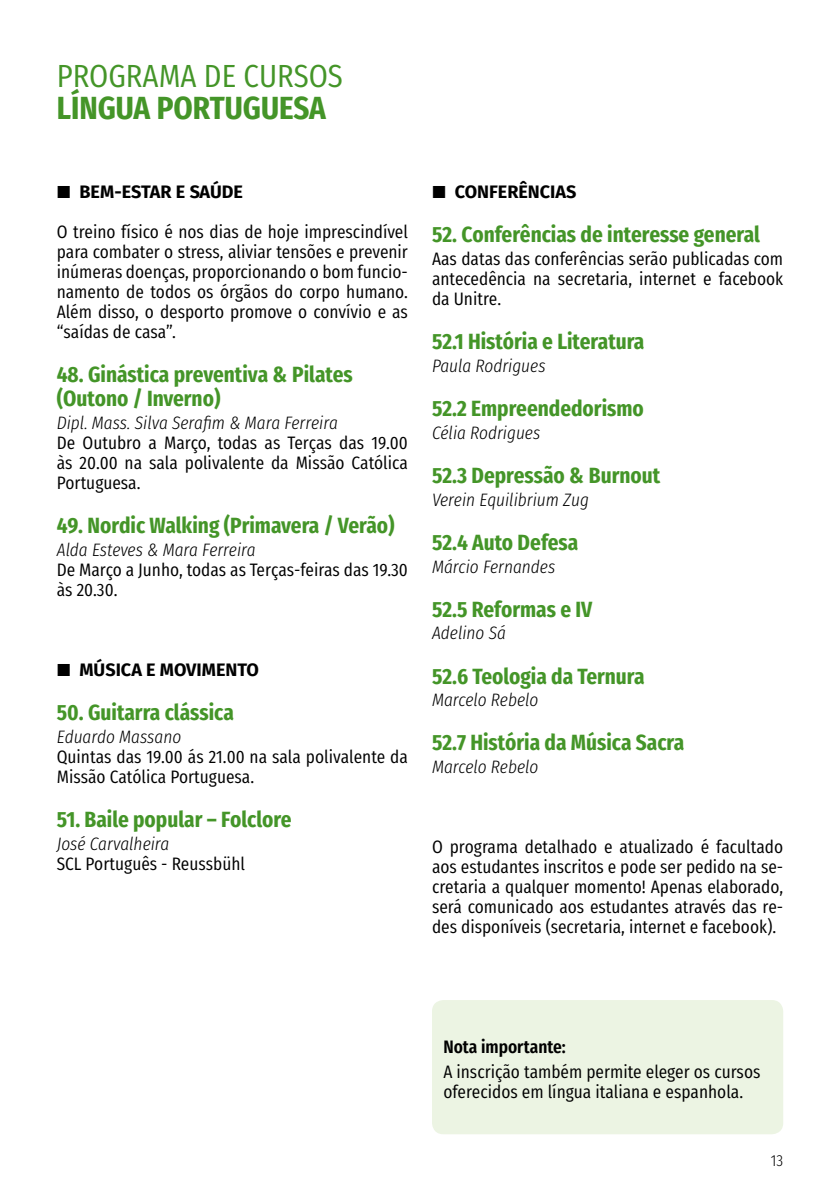
<style>
.page{position:relative;width:840px;height:1191px;background:#fff}
.page>*{position:absolute;margin:0;border:0;box-sizing:border-box;transform-origin:0 0}
.t1{font:32px "Fira Sans Condensed";color:#449528}
.t2{font:700 32px "Fira Sans Condensed";color:#449528}
.t3{font:700 22px/24px "Fira Sans Condensed";color:#449528}
.t4{font:18px/20px "Fira Sans Condensed";color:#000;text-align:justify}
.t5{font:italic 300 18px "Fira Sans Condensed";color:#000}
.t6{font:700 18px "Fira Sans";color:#000}
.t7{font:600 18px "Fira Sans Condensed";color:#000}
.t8{font:300 16px "Fira Sans Condensed";color:#000}
.s1{font-family:"Zwo LF w 8 Exp";font-weight:400}
</style>
<div class="page">
<div style="left:432px;top:1000px;width:350px;height:134px;background:#ecf4e3;border-radius:11px"></div>
<h1 class="t1" style="left:57px;top:46px;width:287px">PROGRAMA DE CURSOS</h1>
<h1 class="t2" style="left:57px;top:78px;width:270px">LÍNGUA PORTUGUESA</h1>
<p class="t6" style="left:57px;top:177px;width:188px"><span class="s1">)</span> BEM-ESTAR E SAÚDE</p>
<p class="t4" style="left:57px;top:220px;width:352px">O treino físico é nos dias de hoje imprescindível para combater o stress, aliviar tensões e prevenir inú meras doenças, proporcionando o bom funcio&shy;namento de todos os órgãos do corpo humano.<br>Além disso, o desporto promove o convívio e as “saídas de casa”.</p>
<p class="t3" style="left:57px;top:360px;width:297px">48. Ginástica preventiva &amp; Pilates (Outono / Inverno)</p>
<p class="t5" style="left:57px;top:410px;width:282px">Dipl. Mass. Silva Serafim &amp; Mara Ferreira</p>
<p class="t4" style="left:57px;top:431px;width:352px">De Outubro a Março, todas as Terças das 19.00 às 20.00 na sala polivalente da Missão Católica Portuguesa.</p>
<p class="t3" style="left:57px;top:511px;width:339px">49. Nordic Walking (Primavera / Verão)</p>
<p class="t5" style="left:57px;top:537px;width:200px">Alda Esteves &amp; Mara Ferreira</p>
<p class="t4" style="left:57px;top:558px;width:352px">De Março a Junho, todas as Terças-feiras das 19.30 às 20.30.</p>
<p class="t6" style="left:57px;top:654px;width:204px"><span class="s1">)</span> MÚSICA E MOVIMENTO</p>
<p class="t3" style="left:57px;top:698px;width:178px">50. Guitarra clássica</p>
<p class="t5" style="left:57px;top:724px;width:126px">Eduardo Massano</p>
<p class="t4" style="left:57px;top:745px;width:352px">Quintas das 19.00 ás 21.00 na sala polivalente da<br>Missão Católica Portuguesa.</p>
<p class="t3" style="left:57px;top:805px;width:236px">51. Baile popular – Folclore</p>
<p class="t5" style="left:57px;top:831px;width:114px">José Carvalheira</p>
<p class="t4" style="left:57px;top:851px;width:190px">SCL Português - Reussbühl</p>
<p class="t6" style="left:432px;top:177px;width:146px"><span class="s1">)</span> CONFERÊNCIAS</p>
<p class="t3" style="left:432px;top:220px;width:329px">52. Conferências de interesse general</p>
<p class="t4" style="left:432px;top:247px;width:352px">Aas datas das conferências serão publicadas com antecedência na secretaria, internet e facebook da Unitre.</p>
<p class="t3" style="left:432px;top:327px;width:214px">52.1 História e Literatura</p>
<p class="t5" style="left:432px;top:353px;width:115px">Paula Rodrigues</p>
<p class="t3" style="left:432px;top:394px;width:213px">52.2 Empreendedorismo</p>
<p class="t5" style="left:432px;top:420px;width:110px">Célia Rodrigues</p>
<p class="t3" style="left:432px;top:461px;width:229px">52.3 Depressão &amp; Burnout</p>
<p class="t5" style="left:432px;top:487px;width:158px">Verein Equilibrium Zug</p>
<p class="t3" style="left:432px;top:528px;width:148px">52.4 Auto Defesa</p>
<p class="t5" style="left:432px;top:553px;width:125px">Márcio Fernandes</p>
<p class="t3" style="left:432px;top:594px;width:162px">52.5 Reformas e IV</p>
<p class="t5" style="left:432px;top:620px;width:74px">Adelino Sá</p>
<p class="t3" style="left:432px;top:661px;width:214px">52.6 Teologia da Ternura</p>
<p class="t5" style="left:432px;top:687px;width:108px">Marcelo Rebelo</p>
<p class="t3" style="left:432px;top:728px;width:254px">52.7 História da Música Sacra</p>
<p class="t5" style="left:432px;top:754px;width:108px">Marcelo Rebelo</p>
<p class="t4" style="left:432px;top:835px;width:352px">O programa detalhado e atualizado é facultado aos estudantes inscritos e pode ser pedido na se&shy;cretaria a qualquer momento! Apenas elaborado, será comunicado aos estudantes através das re&shy;des disponíveis (secretaria, internet e facebook).</p>
<p class="t7" style="left:443px;top:1030px;width:124px">Nota importante:</p>
<p class="t4" style="left:443px;top:1060px;width:318px">A inscrição também permite eleger os cursos oferecidos em língua italiana e espanhola.</p>
<p class="t8" style="left:770px;top:1146px;width:14px">13</p>
</div>
